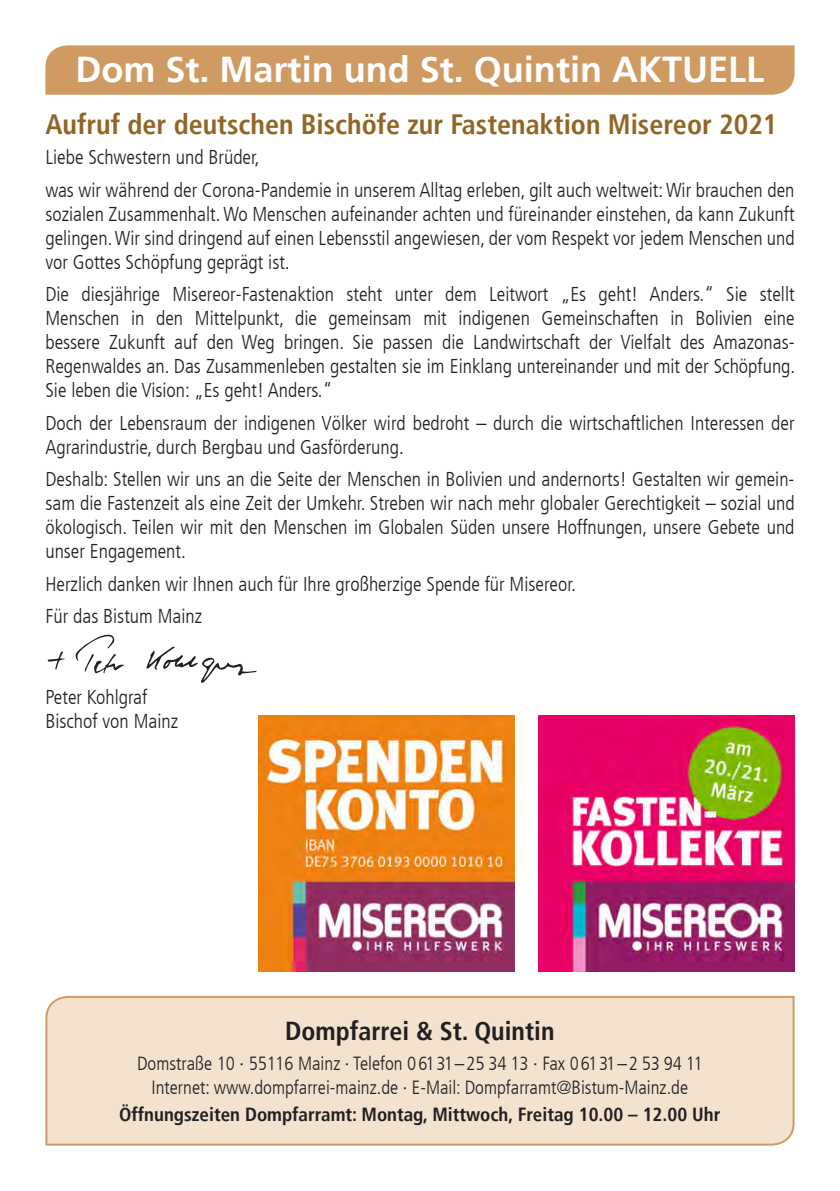
<style>
.page{position:relative;width:840px;height:1191px;background:#fff}
.page>*{position:absolute;margin:0;border:0;box-sizing:border-box;transform-origin:0 0}
.t1{font:700 36px "Frutiger LT";color:#fff}
.t2{font:700 condensed 28px "Frutiger LT";color:#916625}
.t3{font:700 condensed 26px "Frutiger LT";color:#231f20}
.t4{font:300 condensed 20px/24px "Frutiger LT";color:#231f20}
.t5{font:300 condensed 19px/24px "Frutiger LT";color:#231f20;text-align:center}
.t6{font:700 condensed 19px "Frutiger LT";color:#231f20}
</style>
<div class="page">
<div style="left:45px;top:45px;width:749px;height:50px;background:#cf9b62"></div>
<div style="left:45px;top:995px;width:750px;height:151px;background:#f2e2ce"></div>
<svg style="left:47px;top:634px;width:210px;height:49px"></svg>
<img style="left:258px;top:716px;width:256px;height:255px">
<img style="left:538px;top:716px;width:256px;height:255px">
<h1 class="t1" style="left:75px;top:49px;width:690px">Dom St. Martin und St. Quintin AKTUELL</h1>
<h2 class="t2" style="left:45px;top:108px;width:733px">Aufruf der deutschen Bischöfe zur Fastenaktion Misereor 2021</h2>
<p class="t4" style="left:45px;top:141px;width:750px;line-height:32.4px">Liebe Schwestern und Brüder,<br>was wir während der Corona-Pandemie in unserem Alltag erleben, gilt auch weltweit: Wir brauchen den</p>
<p class="t4" style="left:45px;top:202px;width:750px;text-align:justify">sozialen Zusammenhalt. Wo Menschen aufeinander achten und füreinander einstehen, da kann Zukunft gelingen. Wir sind dringend auf einen Lebensstil angewiesen, der vom Respekt vor jedem Menschen und vor Gottes Schöpfung geprägt ist.</p>
<p class="t4" style="left:45px;top:282px;width:751px;text-align:justify">Die diesjährige Misereor-Fastenaktion steht unter dem Leitwort „Es geht! Anders.“ Sie stellt Menschen in den Mittelpunkt, die gemeinsam mit indigenen Gemeinschaften in Bolivien eine bessere Zukunft auf den Weg bringen. Sie passen die Landwirtschaft der Vielfalt des Amazonas-Regenwaldes an. Das Zusammenleben gestalten sie im Einklang untereinander und mit der Schöpfung.<br>Sie leben die Vision: „Es geht! Anders.“</p>
<p class="t4" style="left:45px;top:411px;width:750px">Doch der Lebensraum der indigenen Völker wird bedroht – durch die wirtschaftlichen Interessen der<br>Agrarindustrie, durch Bergbau und Gasförderung.</p>
<p class="t4" style="left:45px;top:467px;width:750px;text-align:justify">Deshalb: Stellen wir uns an die Seite der Menschen in Bolivien und andernorts! Gestalten wir gemein&shy;sam die Fastenzeit als eine Zeit der Umkehr. Streben wir nach mehr globaler Gerechtigkeit – sozial und ökologisch. Teilen wir mit den Menschen im Globalen Süden unsere Hoffnungen, unsere Gebete und unser Engagement.</p>
<p class="t4" style="left:45px;top:568px;width:531px;line-height:32.4px">Herzlich danken wir Ihnen auch für Ihre großherzige Spende für Misereor.<br>Für das Bistum Mainz</p>
<p class="t4" style="left:45px;top:685px;width:134px">Peter Kohlgraf<br>Bischof von Mainz</p>
<h3 class="t3" style="left:285px;top:1015px;width:271px">Dompfarrei &amp; St. Quintin</h3>
<p class="t5" style="left:137px;top:1051px;width:566px">Domstraße 10 · 55116 Mainz · Telefon 06131–25 34 13 · Fax 06131–2 53 94 11<br>Internet: www.dompfarrei-mainz.de · E-Mail: Dompfarramt@Bistum-Mainz.de</p>
<p class="t6" style="left:119px;top:1102px;width:602px">Öffnungszeiten Dompfarramt: Montag, Mittwoch, Freitag 10.00 – 12.00 Uhr</p>
</div>
